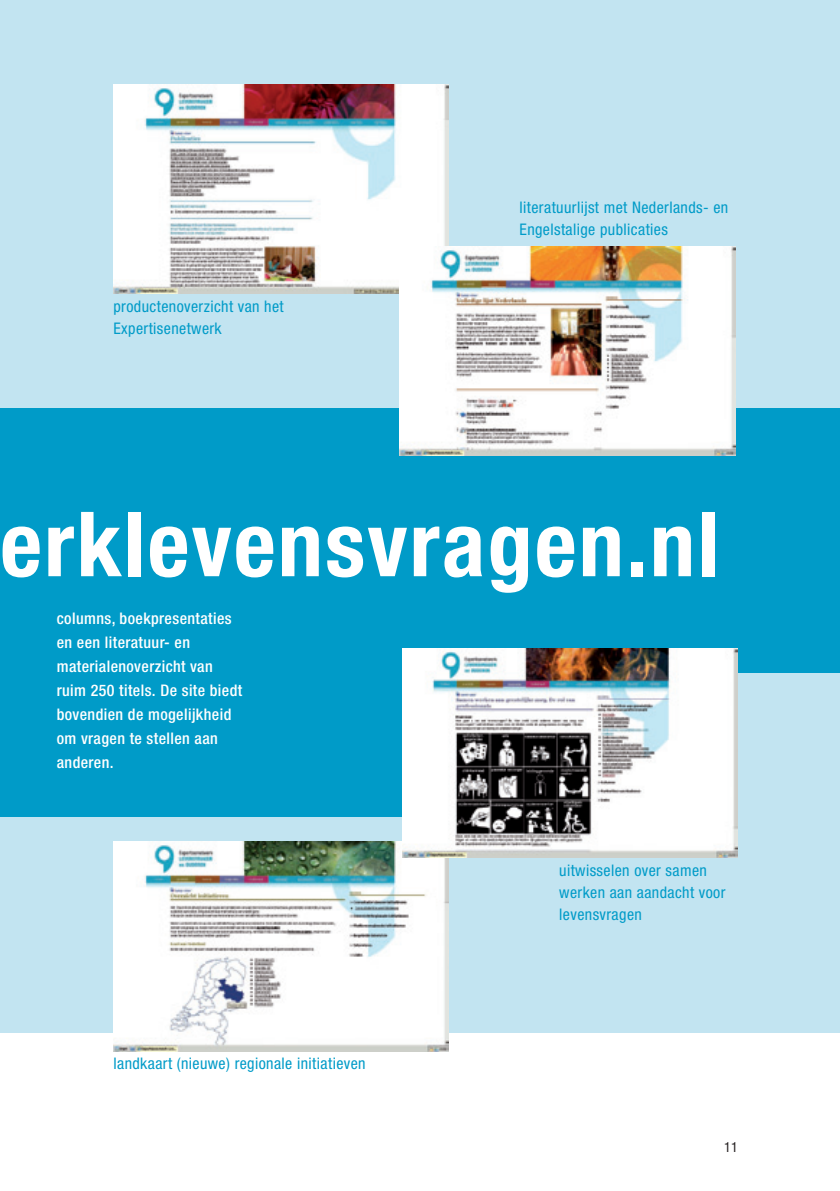
<style>
.page{position:relative;width:840px;height:1191px;background:#fff}
.page>*{position:absolute;margin:0;border:0;box-sizing:border-box;transform-origin:0 0}
.t1{font:700 condensed 90px "Helvetica Neue LT Pro";letter-spacing:.025em;color:#fff}
.t2{font:condensed 16px/22px "Helvetica Neue LT Pro";letter-spacing:.025em;color:#009bc8}
.t3{font:500 condensed 16px/24px "Helvetica Neue LT Pro";letter-spacing:.025em;color:#fff}
.t4{font:condensed 14px "Helvetica Neue LT Pro";color:#231f20}
</style>
<div class="page">
<div style="left:0;top:0;width:839px;height:1032px;background:#c2e4f1"></div>
<div style="left:0;top:632px;width:472px;height:184px;background:#009bc8"></div>
<div style="left:0;top:408px;width:839px;height:264px;background:#009bc8"></div>
<img style="left:113px;top:84px;width:335px;height:209px">
<img style="left:113px;top:841px;width:335px;height:210px">
<img style="left:402px;top:648px;width:335px;height:209px">
<img style="left:399px;top:246px;width:335px;height:209px">
<p class="t2" style="left:113px;top:295px;width:172px">productenoverzicht van het<br>Expertisenetwerk</p>
<p class="t2" style="left:519px;top:196px;width:210px">literatuurlijst met Nederlands- en<br>Engelstalige publicaties</p>
<h1 class="t1" style="left:0;top:490px;width:719px">erklevensvragen.nl</h1>
<p class="t3" style="left:57px;top:606px;width:187px">columns, boekpresentaties en een literatuur- en materialenoverzicht van ruim 250 titels. De site biedt bovendien de mogelijkheid om vragen te stellen aan anderen.</p>
<p class="t2" style="left:113px;top:1052px;width:253px">landkaart (nieuwe) regionale initiatieven</p>
<p class="t2" style="left:559px;top:859px;width:168px">uitwisselen over samen werken aan aandacht voor levensvragen</p>
<p class="t4" style="left:723px;top:1139px;width:15px">11</p>
</div>
